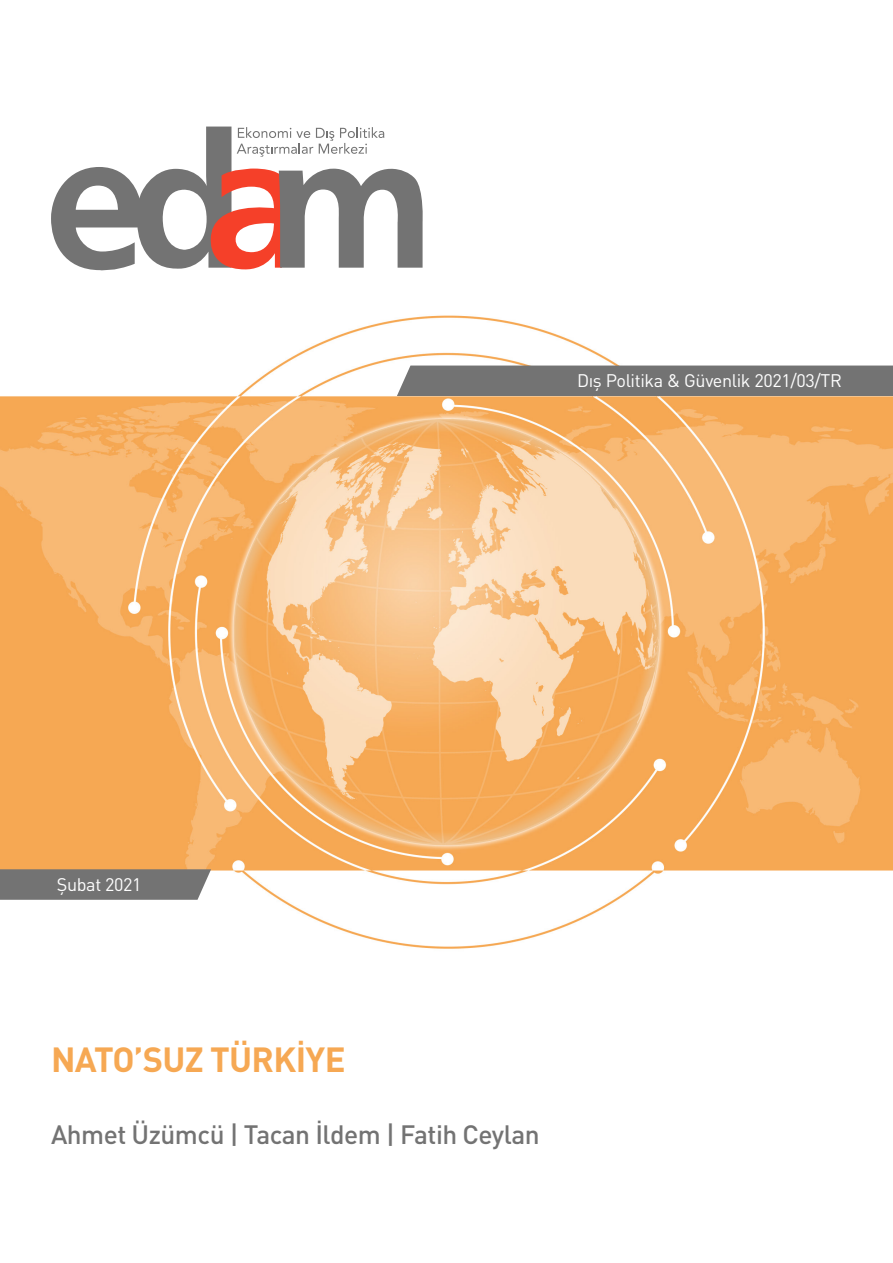
<style>
.page{position:relative;width:893px;height:1263px;background:#fff}
.page>*{position:absolute;margin:0;border:0;box-sizing:border-box;transform-origin:0 0}
.t1{font:700 34.5px "DIN Pro";letter-spacing:-.02em;color:#f6a853}
.t2{font:500 26.25px "DIN Pro";letter-spacing:-.02em;color:#737373}
.t3{font:18px "DIN Pro";letter-spacing:-.02em;color:#fff}
</style>
<div class="page">
<img style="left:0;top:126px;width:893px;height:823px">
<div style="left:397px;top:365px;width:496px;height:31px;background:#737373"></div>
<svg style="left:0;top:869px;width:211px;height:31px;background:#797878"></svg>
<svg style="left:51px;top:127px;width:373px;height:145px"></svg>
<p class="t3" style="left:577px;top:368px;width:266px">Dış Politika &amp; Güvenlik 2021/03/TR</p>
<p class="t3" style="left:57px;top:872px;width:86px">Şubat 2021</p>
<p class="t1" style="left:51px;top:1036px;width:296px">NATO’SUZ TÜRKİYE</p>
<p class="t2" style="left:51px;top:1117px;width:490px">Ahmet Üzümcü | Tacan İldem | Fatih Ceylan</p>
</div>
